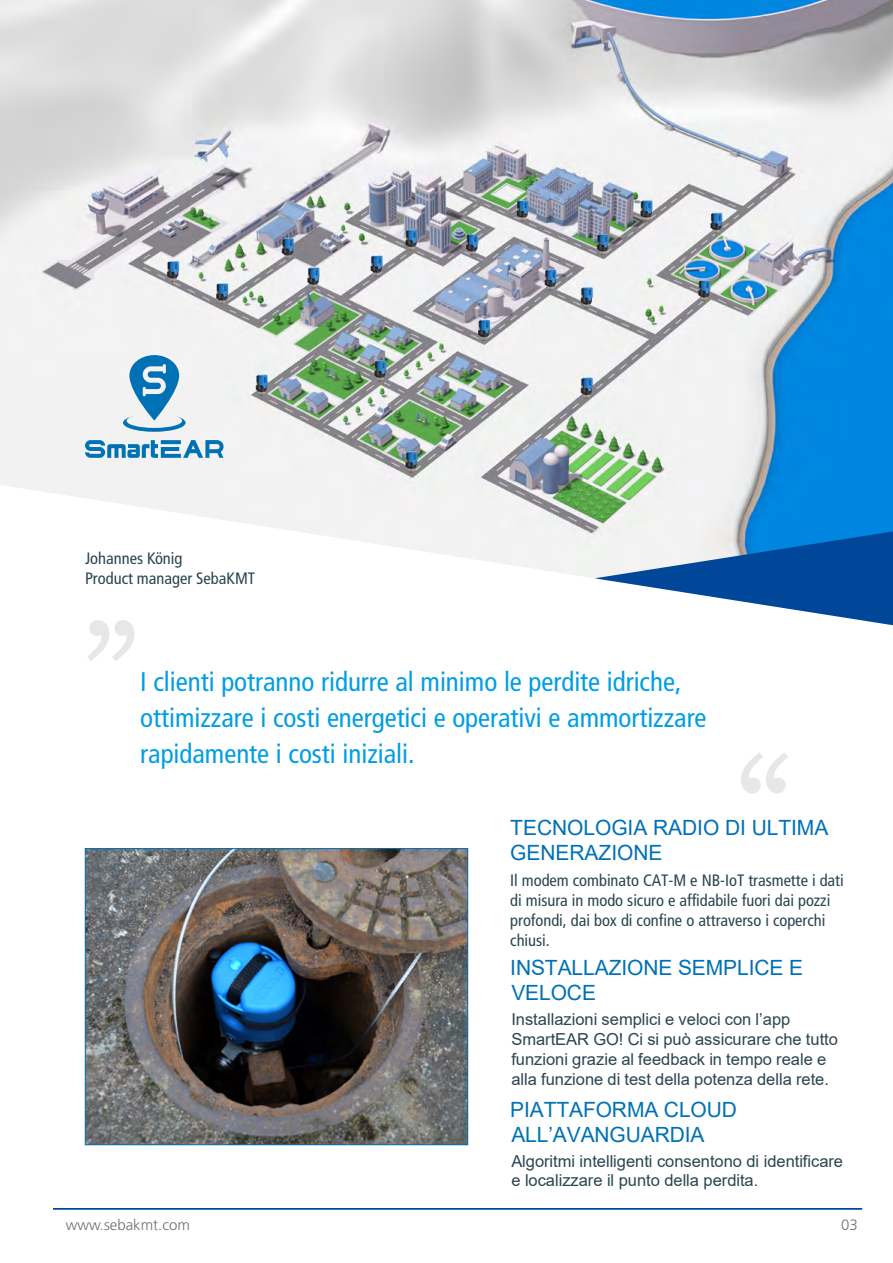
<style>
.page{position:relative;width:893px;height:1263px;background:#fff}
.page>*{position:absolute;margin:0;border:0;box-sizing:border-box;transform-origin:0 0}
.t1{font:condensed 27px/36px "Frutiger LT Pro";color:#009ee3}
.t2{font:21px/25.2px "Arial";letter-spacing:-.005em;color:#0071b5}
.t3{font:16.5px/19.8px "Arial";color:#2a454f}
.t4{font:condensed 16.5px/19.8px "Frutiger LT Pro";color:#2a454f}
.t5{font:300 15px "Frutiger LT Pro";color:#6f6f6e}
</style>
<div class="page">
<hr style="left:53px;top:1208px;width:809px;height:1px;background:#004799">
<img style="left:87px;top:850px;width:379px;height:293px">
<div style="left:85px;top:848px;width:383px;height:297px;border:1px solid #0071b5"></div>
<img style="left:0;top:0;width:893px;height:579px">
<svg style="left:595px;top:531px;width:298px;height:94px"></svg>
<svg style="left:123px;top:355px;width:63px;height:77px"></svg>
<svg style="left:85px;top:440px;width:139px;height:18px"></svg>
<svg style="left:87px;top:620px;width:47px;height:41px"></svg>
<svg style="left:741px;top:752px;width:47px;height:41px"></svg>
<p class="t4" style="left:85px;top:549px;width:172px">Johannes König<br>Product manager SebaKMT</p>
<h1 class="t1" style="left:140px;top:664px;width:568px">I clienti potranno ridurre al minimo le perdite idriche, ottimizzare i costi energetici e operativi e ammortizzare rapidamente i costi iniziali.</h1>
<p class="t2" style="left:510px;top:816px;width:320px">TECNOLOGIA RADIO DI ULTIMA<br>GENERAZIONE</p>
<p class="t4" style="left:510px;top:871px;width:335px">Il modem combinato CAT-M e NB-IoT trasmette i dati di misura in modo sicuro e affidabile fuori dai pozzi profondi, dai box di confine o attraverso i coperchi chiusi.</p>
<p class="t2" style="left:510px;top:956px;width:294px">INSTALLAZIONE SEMPLICE E<br>VELOCE</p>
<p class="t3" style="left:511px;top:1010px;width:328px">Installazioni semplici e veloci con l’app SmartEAR GO! Ci si può assicurare che tutto funzioni grazie al feedback in tempo reale e alla funzione di test della potenza della rete.</p>
<p class="t2" style="left:510px;top:1098px;width:228px">PIATTAFORMA CLOUD<br>ALL’AVANGUARDIA</p>
<p class="t3" style="left:511px;top:1152px;width:333px">Algoritmi intelligenti consentono di identificare e localizzare il punto della perdita.</p>
<p class="t5" style="left:841px;top:1216px;width:18px">03</p>
</div>
